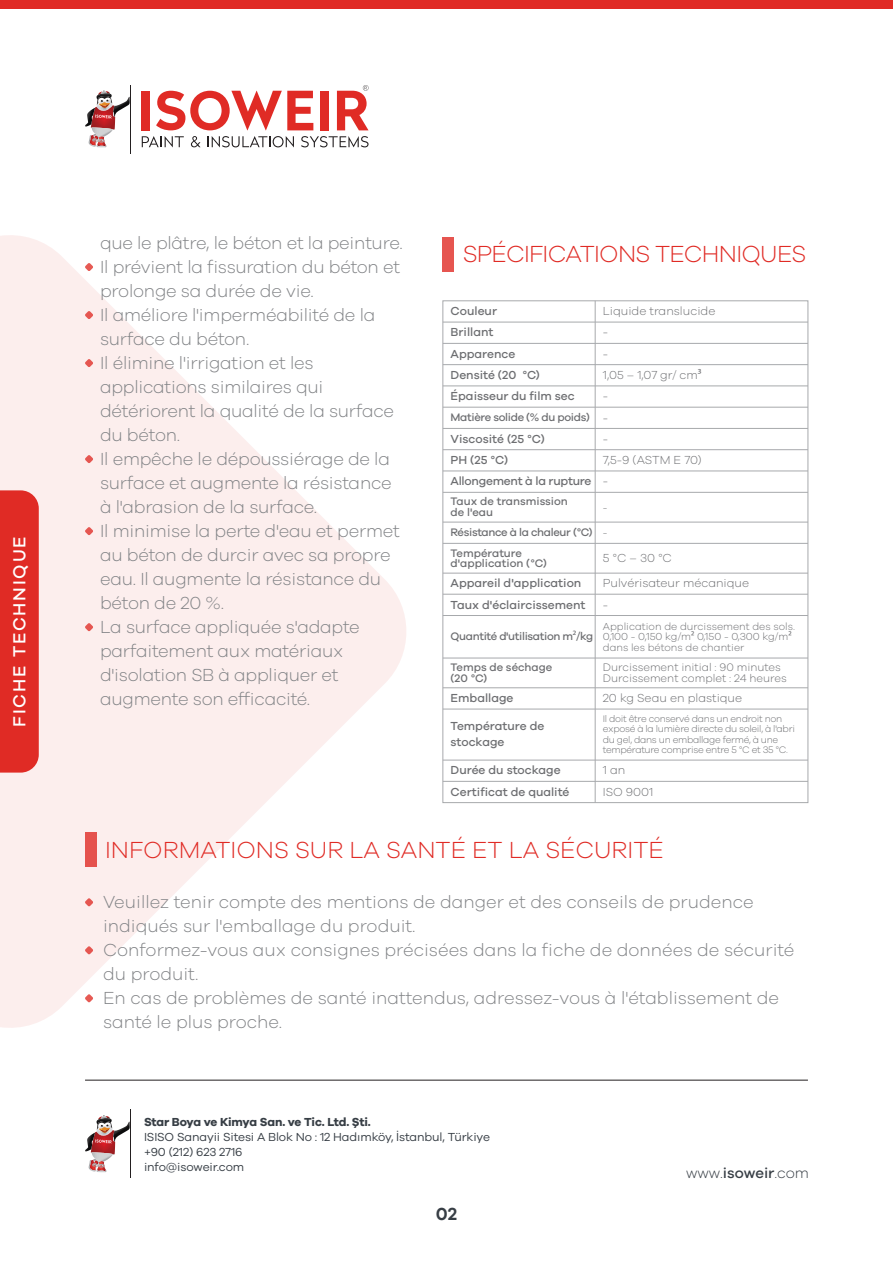
<style>
.page{position:relative;width:893px;height:1263px;background:#fff}
.page>*{position:absolute;margin:0;border:0;box-sizing:border-box;transform-origin:0 0}
.t1{font:300 24px "Galano Grotesque";color:#e02b25}
.t2{font:300 24px "Galano Grotesque";letter-spacing:-.03em;color:#e02b25}
.t3{font:300 18px/24px "Galano Grotesque";letter-spacing:-.015em;color:#808285}
.t4{font:500 18px "Galano Grotesque";letter-spacing:.1em;color:#fff}
.t5{font:600 18px "Galano Grotesque";color:#373e45}
.t6{font:300 15px "Galano Grotesque";color:#373e45}
.t7{font:500 12px/16.2px "Galano Grotesque";color:#6d6e71}
.t8{font:300 12px "Galano Grotesque";color:#6d6e71}
.t9{font:12px/15px "Galano Grotesque";letter-spacing:-.01em;color:#373e45}
.t10{font:700 12px "Galano Grotesque";letter-spacing:-.02em;color:#373e45}
.t11{font:500 12px "Galano Grotesque";letter-spacing:-.02em;color:#6d6e71}
.t12{font:500 11.25px/20.1px "Galano Grotesque";letter-spacing:-.03em;color:#6d6e71}
.t13{font:500 11.25px/10.5px "Galano Grotesque";color:#6d6e71}
.t14{font:300 11.25px/10.5px "Galano Grotesque";color:#6d6e71}
.t15{font:300 10.5px/10.5px "Galano Grotesque";color:#6d6e71}
.t16{font:300 9.75px/10.5px "Galano Grotesque";letter-spacing:-.03em;color:#6d6e71}
.s1{font-family:"Myriad Pro";font-weight:400}
.s2{font-weight:300;font-size:12px}
.s3{font-weight:300}
.s4{font-weight:300;font-size:10.5px}
.s5{font-weight:500}
</style>
<div class="page">
<svg style="left:0;top:235px;width:406px;height:793px;fill:#fceeed"></svg>
<div style="left:0;top:490px;width:39px;height:283px;background:#e02b25"></div>
<hr style="left:130px;top:85px;width:1px;height:68px;background:#231f20">
<svg style="left:85px;top:91px;width:45px;height:56px"></svg>
<svg style="left:142px;top:136px;width:42px;height:11px"></svg>
<svg style="left:191px;top:136px;width:10px;height:11px"></svg>
<svg style="left:208px;top:136px;width:86px;height:11px"></svg>
<svg style="left:301px;top:136px;width:68px;height:11px"></svg>
<div style="left:142px;top:91px;width:8px;height:39px;background:#e02b25"></div>
<svg style="left:156px;top:91px;width:157px;height:39px"></svg>
<div style="left:320px;top:91px;width:8px;height:39px;background:#e02b25"></div>
<svg style="left:337px;top:85px;width:32px;height:45px"></svg>
<hr style="left:130px;top:1110px;width:1px;height:68px;background:#231f20">
<svg style="left:85px;top:1115px;width:45px;height:57px"></svg>
<hr style="left:85px;top:1080px;width:723px;height:1px;background:#231f20">
<div style="left:0;top:0;width:893px;height:9px;background:#e02b25"></div>
<div style="left:443px;top:237px;width:11px;height:34px;background:#e65550"></div>
<svg style="left:85px;top:263px;width:8px;height:8px"></svg>
<svg style="left:85px;top:311px;width:8px;height:8px"></svg>
<svg style="left:85px;top:359px;width:8px;height:8px"></svg>
<svg style="left:85px;top:455px;width:8px;height:8px"></svg>
<svg style="left:85px;top:527px;width:8px;height:8px"></svg>
<svg style="left:85px;top:623px;width:8px;height:8px"></svg>
<div style="left:85px;top:832px;width:11px;height:34px;background:#e5524d"></div>
<svg style="left:85px;top:946px;width:8px;height:8px"></svg>
<svg style="left:85px;top:994px;width:8px;height:8px"></svg>
<svg style="left:85px;top:898px;width:8px;height:8px"></svg>
<hr style="left:443px;top:322px;width:365px;height:1px;background:#a7a9ac">
<hr style="left:443px;top:343px;width:365px;height:1px;background:#a7a9ac">
<hr style="left:443px;top:364px;width:365px;height:1px;background:#a7a9ac">
<hr style="left:443px;top:385px;width:365px;height:1px;background:#a7a9ac">
<hr style="left:443px;top:407px;width:365px;height:1px;background:#a7a9ac">
<hr style="left:443px;top:428px;width:365px;height:1px;background:#a7a9ac">
<hr style="left:443px;top:471px;width:365px;height:1px;background:#a7a9ac">
<hr style="left:443px;top:449px;width:365px;height:1px;background:#a7a9ac">
<hr style="left:443px;top:492px;width:365px;height:1px;background:#a7a9ac">
<svg style="left:595px;top:301px;width:1px;height:191px"></svg>
<hr style="left:443px;top:522px;width:365px;height:1px;background:#a7a9ac">
<hr style="left:595px;top:492px;width:1px;height:30px;background:#a7a9ac">
<hr style="left:443px;top:543px;width:365px;height:1px;background:#a7a9ac">
<svg style="left:595px;top:522px;width:1px;height:21px"></svg>
<hr style="left:443px;top:573px;width:365px;height:1px;background:#a7a9ac">
<hr style="left:595px;top:543px;width:1px;height:30px;background:#a7a9ac">
<hr style="left:443px;top:594px;width:365px;height:1px;background:#a7a9ac">
<hr style="left:443px;top:615px;width:365px;height:1px;background:#a7a9ac">
<svg style="left:595px;top:574px;width:1px;height:41px"></svg>
<hr style="left:443px;top:658px;width:365px;height:1px;background:#a7a9ac">
<hr style="left:595px;top:615px;width:1px;height:43px;background:#a7a9ac">
<hr style="left:443px;top:687px;width:365px;height:1px;background:#a7a9ac">
<hr style="left:595px;top:658px;width:1px;height:30px;background:#a7a9ac">
<hr style="left:443px;top:709px;width:365px;height:1px;background:#a7a9ac">
<svg style="left:595px;top:688px;width:1px;height:21px"></svg>
<hr style="left:443px;top:760px;width:365px;height:1px;background:#a7a9ac">
<hr style="left:595px;top:709px;width:1px;height:51px;background:#a7a9ac">
<hr style="left:443px;top:781px;width:365px;height:1px;background:#a7a9ac">
<svg style="left:595px;top:760px;width:1px;height:43px"></svg>
<p class="t4" style="left:9px;top:727px;width:192px;rotate:-90deg">FICHE TECHNIQUE</p>
<p class="t3" style="left:100px;top:230px;width:304px">que le plâtre, le béton et la peinture.<br>Il prévient la fissuration du béton et prolonge sa durée de vie.<br>Il améliore l'imperméabilité de la surface du béton.<br>Il élimine l'irrigation et les applications similaires qui détériorent la qualité de la surface du béton.<br>Il empêche le dépoussiérage de la surface et augmente la résistance à l'abrasion de la surface.<br>Il minimise la perte d'eau et permet au béton de durcir avec sa propre eau. Il augmente la résistance du béton de 20 %.<br>La surface appliquée s'adapte parfaitement aux matériaux d'isolation SB à appliquer et augmente son efficacité.</p>
<h1 class="t2" style="left:463px;top:240px;width:345px">SPÉCIFICATIONS TECHNIQUES</h1>
<p class="t7" style="left:451px;top:303px;width:48px">Couleur</p>
<p class="t8" style="left:603px;top:304px;width:114px">Liquide translucide</p>
<p class="t7" style="left:451px;top:324px;width:44px">Brillant</p>
<p class="t8" style="left:603px;top:325px;width:7px">-</p>
<p class="t7" style="left:451px;top:345px;width:66px">Apparence</p>
<p class="t8" style="left:603px;top:346px;width:7px">-</p>
<p class="t7" style="left:451px;top:366px;width:91px">Densité (20 °C)</p>
<p class="t8" style="left:603px;top:368px;width:100px">1,05 – 1,07 gr/ cm<span class="s1">³</span></p>
<p class="t7" style="left:451px;top:388px;width:126px">Épaisseur du film sec</p>
<p class="t8" style="left:603px;top:389px;width:7px">-</p>
<p class="t12" style="left:451px;top:407px;width:159px">Matière solide (% du poids) <span class="s2">-</span></p>
<p class="t7" style="left:451px;top:451px;width:59px">PH (25 °C)</p>
<p class="t8" style="left:603px;top:453px;width:100px">7,5-9 (ASTM E 70)</p>
<p class="t7" style="left:451px;top:430px;width:96px">Viscosité (25 °C)</p>
<p class="t8" style="left:603px;top:431px;width:7px">-</p>
<p class="t11" style="left:451px;top:474px;width:159px">Allongement à la rupture <span class="s3">-</span></p>
<p class="t13" style="left:451px;top:496px;width:119px">Taux de transmission de l'eau</p>
<p class="t15" style="left:603px;top:501px;width:6px">-</p>
<p class="t12" style="left:451px;top:522px;width:158px">Résistance à la chaleur (°C) <span class="s4">-<br></span>Température</p>
<p class="t13" style="left:451px;top:558px;width:98px">d'application (°C)</p>
<p class="t8" style="left:603px;top:551px;width:71px">5 °C – 30 °C</p>
<p class="t7" style="left:451px;top:575px;width:132px">Appareil d'application</p>
<p class="t8" style="left:603px;top:576px;width:148px">Pulvérisateur mécanique</p>
<p class="t7" style="left:451px;top:596px;width:136px">Taux d'éclaircissement</p>
<p class="t8" style="left:603px;top:597px;width:7px">-</p>
<p class="t12" style="left:451px;top:626px;width:144px">Quantité d'utilisation m<span class="s1">²</span>/kg</p>
<p class="t15" style="left:603px;top:620px;width:194px">Application de durcissement des sols.<br>0,100 - 0,150 kg/m<span class="s1">²</span> 0,150 - 0,300 kg/m<span class="s1">² </span>dans les bétons de chantier</p>
<p class="t13" style="left:451px;top:662px;width:103px">Temps de séchage (20 °C)</p>
<p class="t14" style="left:603px;top:662px;width:186px">Durcissement initial : 90 minutes<br>Durcissement complet : 24 heures</p>
<p class="t7" style="left:451px;top:690px;width:64px">Emballage</p>
<p class="t8" style="left:603px;top:691px;width:141px">20 kg Seau en plastique</p>
<p class="t7" style="left:451px;top:718px;width:95px">Température de stockage</p>
<p class="t16" style="left:603px;top:713px;width:194px">Il doit être conservé dans un endroit non exposé à la lumière directe du soleil, à l'abri du gel, dans un emballage fermé, à une température comprise entre 5 °C et 35 °C.</p>
<p class="t7" style="left:451px;top:762px;width:112px">Durée du stockage</p>
<p class="t8" style="left:603px;top:763px;width:24px">1 an</p>
<p class="t7" style="left:451px;top:783px;width:120px">Certificat de qualité</p>
<p class="t8" style="left:603px;top:784px;width:52px">ISO 9001</p>
<h1 class="t1" style="left:105px;top:835px;width:560px">INFORMATIONS SUR LA SANTÉ ET LA SÉCURITÉ</h1>
<p class="t3" style="left:103px;top:890px;width:693px">Veuillez tenir compte des mentions de danger et des conseils de prudence indiqués sur l'emballage du produit.<br>Conformez-vous aux consignes précisées dans la fiche de données de sécurité du produit.<br>En cas de problèmes de santé inattendus, adressez-vous à l'établissement de santé le plus proche.</p>
<p class="t10" style="left:144px;top:1114px;width:228px">Star Boya ve Kimya San. ve Tic. Ltd. Şti.</p>
<p class="t9" style="left:144px;top:1128px;width:347px">ISISO Sanayii Sitesi A Blok No : 12 Hadımköy, İstanbul, Türkiye +90 (212) 623 2716<br>info@isoweir.com</p>
<p class="t5" style="left:436px;top:1203px;width:23px">02</p>
<p class="t6" style="left:686px;top:1164px;width:124px">www.<span class="s5">isoweir</span>.com</p>
</div>
